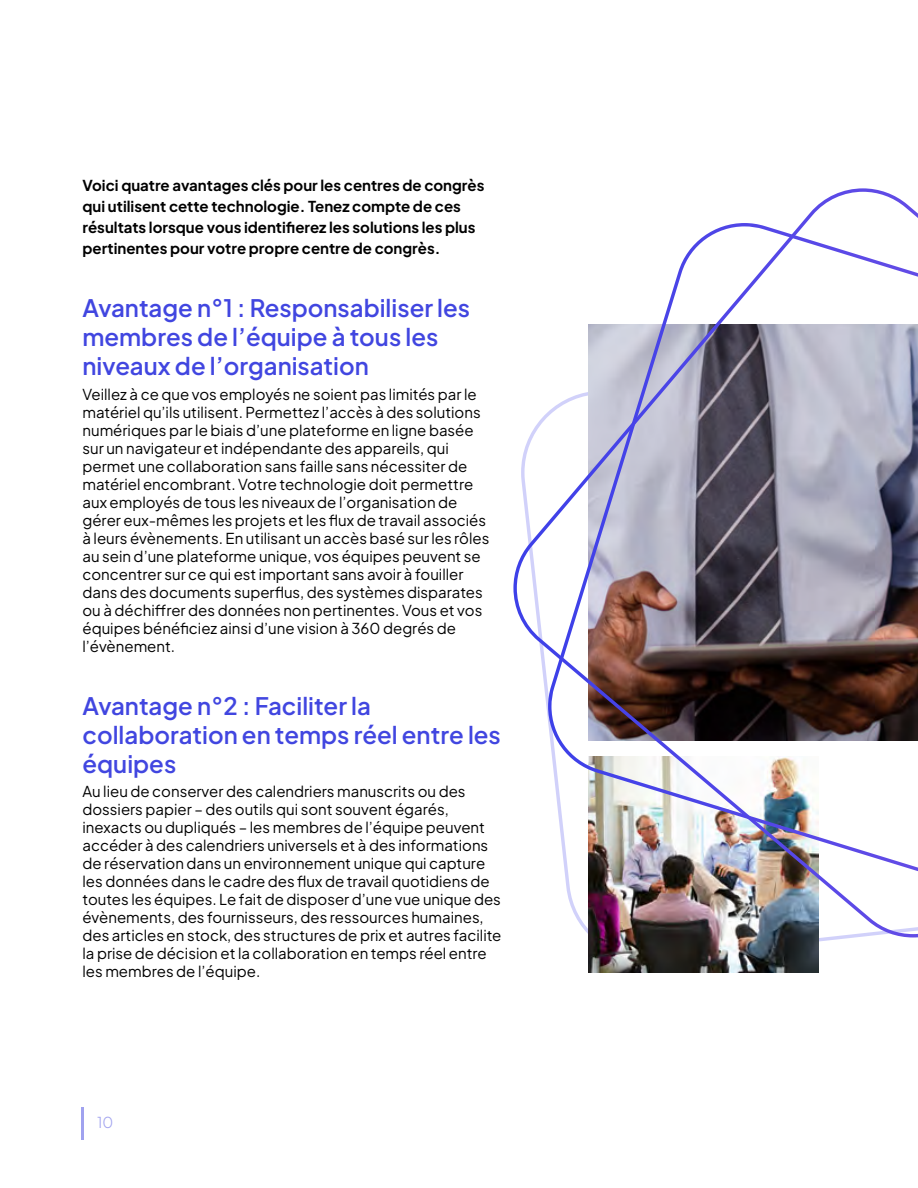
<style>
.page{position:relative;width:918px;height:1188px;background:#fff}
.page>*{position:absolute;margin:0;border:0;box-sizing:border-box;transform-origin:0 0}
.t1{font:600 24px/28.8px "Plus Jakarta Sans";color:#4146e0}
.t2{font:15px/18px "Plus Jakarta Sans";color:#000}
.t3{font:700 15px/21px "Plus Jakarta Sans";color:#000}
.t4{font:300 15px "Plus Jakarta Sans";color:#a0a2ef}
</style>
<div class="page">
<hr style="left:81px;top:1107px;width:2px;height:32px;background:#a0a2ef">
<img style="left:589px;top:938px;width:229px;height:34px">
<img style="left:513px;top:188px;width:405px;height:750px">
<p class="t3" style="left:82px;top:173px;width:403px">Voici quatre avantages clés pour les centres de congrès qui utilisent cette technologie. Tenez compte de ces résultats lorsque vous identifierez les solutions les plus pertinentes pour votre propre centre de congrès.</p>
<h1 class="t1" style="left:82px;top:292px;width:389px">Avantage n°1 : Responsabiliser les membres de l’équipe à tous les niveaux de l’organisation</h1>
<p class="t2" style="left:82px;top:384px;width:408px">Veillez à ce que vos employés ne soient pas limités par le matériel qu’ils utilisent. Permettez l’accès à des solutions numériques par le biais d’une plateforme en ligne basée sur un navigateur et indépendante des appareils, qui permet une collaboration sans faille sans nécessiter de matériel encombrant. Votre technologie doit permettre aux employés de tous les niveaux de l’organisation de gérer eux-mêmes les projets et les flux de travail associés à leurs évènements. En utilisant un accès basé sur les rôles au sein d’une plateforme unique, vos équipes peuvent se concentrer sur ce qui est important sans avoir à fouiller dans des documents superflus, des systèmes disparates ou à déchiffrer des données non pertinentes. Vous et vos équipes bénéficiez ainsi d’une vision à 360 degrés de l’évènement.</p>
<h1 class="t1" style="left:82px;top:689px;width:420px">Avantage n°2 : Faciliter la collaboration en temps réel entre les équipes</h1>
<p class="t2" style="left:82px;top:781px;width:421px">Au lieu de conserver des calendriers manuscrits ou des dossiers papier – des outils qui sont souvent égarés, inexacts ou dupliqués – les membres de l’équipe peuvent accéder à des calendriers universels et à des informations de réservation dans un environnement unique qui capture les données dans le cadre des flux de travail quotidiens de toutes les équipes. Le fait de disposer d’une vue unique des évènements, des fournisseurs, des ressources humaines, des articles en stock, des structures de prix et autres facilite la prise de décision et la collaboration en temps réel entre les membres de l’équipe.</p>
<p class="t4" style="left:97px;top:1110px;width:18px">10</p>
</div>
